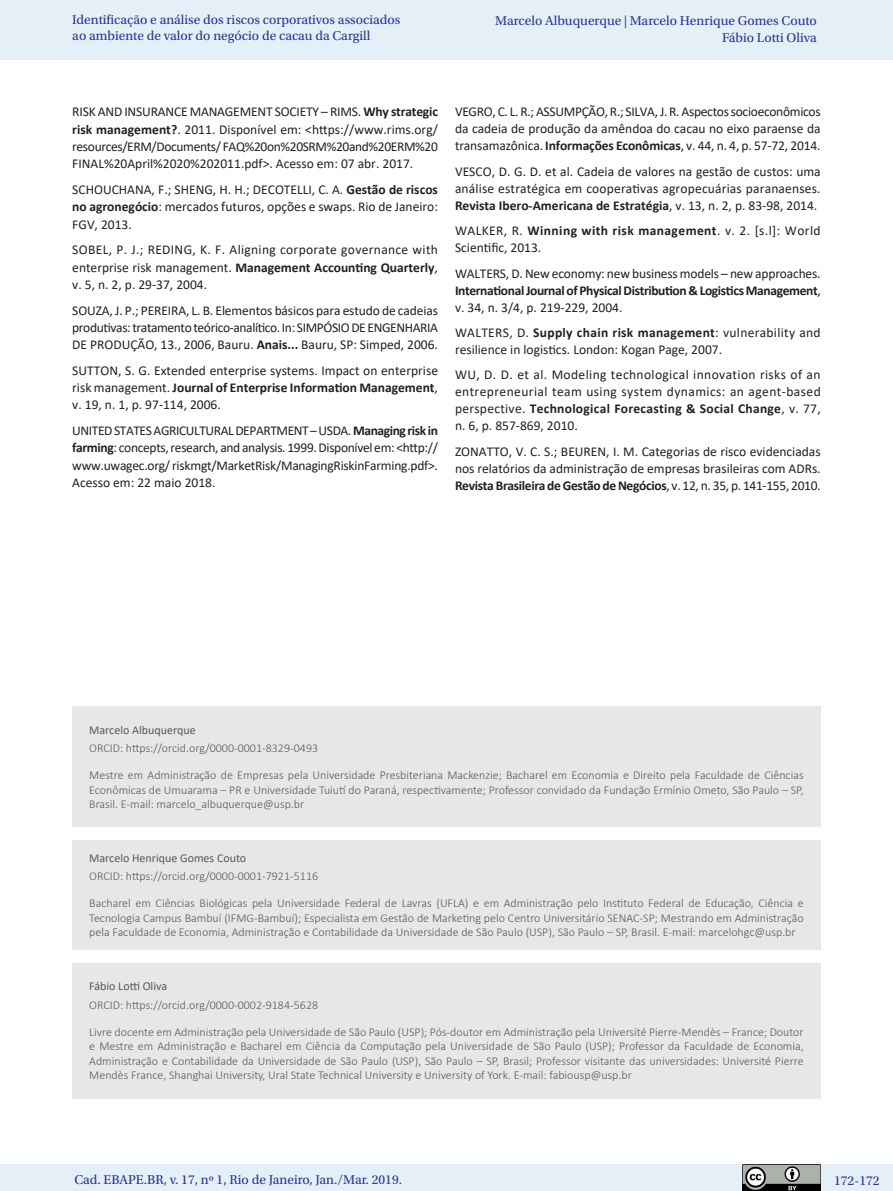
<style>
.page{position:relative;width:893px;height:1191px;background:#fff}
.page>*{position:absolute;margin:0;border:0;box-sizing:border-box;transform-origin:0 0}
.Referencias{font:13.5px/17.2px "Calibri";color:#231f20;text-align:justify}
.t1{font:13.5px/16.5px "Utopia Std";color:#2b3393}
.Referencias-2{font:13.5px/17px "Calibri";letter-spacing:.03em;color:#231f20}
._06_3_nota_de_fim_au{font:300 12px/14.4px "Calibri";color:#57585a;text-align:justify}
._06_3_nota_de_fim_au-2{font:12px "Calibri";color:#57585a}
.s1{font-weight:700}
</style>
<div class="page">
<div style="left:0;top:0;width:893px;height:60px;background:#e4eff8"></div>
<div style="left:0;top:1164px;width:893px;height:27px;background:#e4eff8"></div>
<img style="left:743px;top:1164px;width:78px;height:27px">
<div style="left:72px;top:706px;width:749px;height:392px;background:#e6e7e9"></div>
<div style="left:72px;top:827px;width:749px;height:12px;background:#fff"></div>
<div style="left:72px;top:949px;width:749px;height:13px;background:#fff"></div>
<p class="t1" style="left:72px;top:11px;width:330px">Identificação e análise dos riscos corporativos associados ao ambiente de valor do negócio de cacau da Cargill</p>
<p class="t1" style="left:495px;top:13px;width:323px;text-align:right">Marcelo Albuquerque | Marcelo Henrique Gomes Couto<br>Fábio Lotti Oliva</p>
<p class="Referencias" style="left:72px;top:103px;width:367px">RISK AND INSURANCE MANAGEMENT SOCIETY – RIMS. <span class="s1">Why strategic risk management?</span>. 2011. Disponível em: &lt;https://www.rims.org/ resources/ERM/Documents/ FAQ%20on%20SRM%20and%20ERM%20<br>FINAL%20April%2020%202011.pdf&gt;. Acesso em: 07 abr. 2017.</p>
<p class="Referencias" style="left:72px;top:180px;width:367px">SCHOUCHANA, F.; SHENG, H. H.; DECOTELLI, C. A. <span class="s1">Gestão de riscos no agronegócio</span>: mercados futuros, opções e swaps. Rio de Janeiro:<br>FGV, 2013.</p>
<p class="Referencias" style="left:72px;top:241px;width:367px">SOBEL, P. J.; REDING, K. F. Aligning corporate governance with enterprise risk management. <span class="s1">Management Accounting Quarterly</span>, v. 5, n. 2, p. 29-37, 2004.</p>
<p class="Referencias" style="left:72px;top:301px;width:367px">SOUZA, J. P.; PEREIRA, L. B. Elementos básicos para estudo de cadeias produtivas: tratamento teórico-analítico. In: SIMPÓSIO DE ENGENHARIA DE PRODUÇÃO, 13., 2006, Bauru. <span class="s1">Anais...</span> Bauru, SP: Simped, 2006.</p>
<p class="Referencias" style="left:72px;top:361px;width:367px">SUTTON, S. G. Extended enterprise systems. Impact on enterprise risk management. <span class="s1">Journal of Enterprise Information Management</span>, v. 19, n. 1, p. 97-114, 2006.</p>
<p class="Referencias" style="left:72px;top:421px;width:367px">UNITED STATES AGRICULTURAL DEPARTMENT – USDA. <span class="s1">Managing risk in farming</span>: concepts, research, and analysis. 1999. Disponível em: &lt;http:// www.uwagec.org/ riskmgt/MarketRisk/ManagingRiskinFarming.pdf&gt;.<br>Acesso em: 22 maio 2018.</p>
<p class="Referencias" style="left:455px;top:103px;width:367px">VEGRO, C. L. R.; ASSUMPÇÃO, R.; SILVA, J. R. Aspectos socioeconômicos da cadeia de produção da amêndoa do cacau no eixo paraense da transamazônica. <span class="s1">Informações Econômicas</span>, v. 44, n. 4, p. 57-72, 2014.</p>
<p class="Referencias" style="left:455px;top:162px;width:367px">VESCO, D. G. D. et al. Cadeia de valores na gestão de custos: uma análise estratégica em cooperativas agropecuárias paranaenses.<br><span class="s1">Revista Ibero-Americana de Estratégia</span>, v. 13, n. 2, p. 83-98, 2014.</p>
<p class="Referencias-2" style="left:455px;top:222px;width:367px">WALKER, R. <span class="s1">Winning with risk management</span>. v. 2. [s.l]: World<br>Scientific, 2013.</p>
<p class="Referencias" style="left:455px;top:264px;width:367px">WALTERS, D. New economy: new business models – new approaches.<br><span class="s1">International Journal of Physical Distribution &amp; Logistics Management</span>, v. 34, n. 3/4, p. 219-229, 2004.</p>
<p class="Referencias" style="left:455px;top:324px;width:367px">WALTERS, D. <span class="s1">Supply chain risk management</span>: vulnerability and resilience in logistics. London: Kogan Page, 2007.</p>
<p class="Referencias" style="left:455px;top:366px;width:367px">WU, D. D. et al. Modeling technological innovation risks of an entrepreneurial team using system dynamics: an agent-based perspective. <span class="s1">Technological Forecasting &amp; Social Change</span>, v. 77, n. 6, p. 857-869, 2010.</p>
<p class="Referencias" style="left:455px;top:442px;width:367px">ZONATTO, V. C. S.; BEUREN, I. M. Categorias de risco evidenciadas nos relatórios da administração de empresas brasileiras com ADRs.<br><span class="s1">Revista Brasileira de Gestão de Negócios</span>, v. 12, n. 35, p. 141-155, 2010.</p>
<p class="_06_3_nota_de_fim_au-2" style="left:89px;top:721px;width:108px">Marcelo Albuquerque</p>
<p class="_06_3_nota_de_fim_au" style="left:89px;top:741px;width:230px">ORCID: https://orcid.org/0000-0001-8329-0493</p>
<p class="_06_3_nota_de_fim_au" style="left:89px;top:768px;width:716px">Mestre em Administração de Empresas pela Universidade Presbiteriana Mackenzie; Bacharel em Economia e Direito pela Faculdade de Ciências Econômicas de Umuarama – PR e Universidade Tuiutí do Paraná, respectivamente; Professor convidado da Fundação Ermínio Ometo, São Paulo – SP, Brasil. E-mail: marcelo_albuquerque@usp.br</p>
<p class="_06_3_nota_de_fim_au-2" style="left:89px;top:849px;width:158px">Marcelo Henrique Gomes Couto</p>
<p class="_06_3_nota_de_fim_au" style="left:89px;top:869px;width:230px">ORCID: https://orcid.org/0000-0001-7921-5116</p>
<p class="_06_3_nota_de_fim_au" style="left:89px;top:896px;width:716px">Bacharel em Ciências Biológicas pela Universidade Federal de Lavras (UFLA) e em Administração pelo Instituto Federal de Educação, Ciência e Tecnologia Campus Bambuí (IFMG-Bambuí); Especialista em Gestão de Marketing pelo Centro Universitário SENAC-SP; Mestrando em Administração pela Faculdade de Economia, Administração e Contabilidade da Universidade de São Paulo (USP), São Paulo – SP, Brasil. E-mail: marcelohgc@usp.br</p>
<p class="_06_3_nota_de_fim_au-2" style="left:89px;top:977px;width:79px">Fábio Lotti Oliva</p>
<p class="_06_3_nota_de_fim_au" style="left:89px;top:997px;width:230px">ORCID: https://orcid.org/0000-0002-9184-5628</p>
<p class="_06_3_nota_de_fim_au" style="left:89px;top:1024px;width:716px">Livre docente em Administração pela Universidade de São Paulo (USP); Pós-doutor em Administração pela Université Pierre-Mendès – France; Doutor e Mestre em Administração e Bacharel em Ciência da Computação pela Universidade de São Paulo (USP); Professor da Faculdade de Economia, Administração e Contabilidade da Universidade de São Paulo (USP), São Paulo – SP, Brasil; Professor visitante das universidades: Université Pierre Mendès France, Shanghai University, Ural State Technical University e University of York. E-mail: fabiousp@usp.br</p>
<p class="t1" style="left:74px;top:1171px;width:329px">Cad. EBAPE.BR, v. 17, nº 1, Rio de Janeiro, Jan./Mar. 2019.</p>
<p class="t1" style="left:834px;top:1172px;width:47px">172-172</p>
</div>
